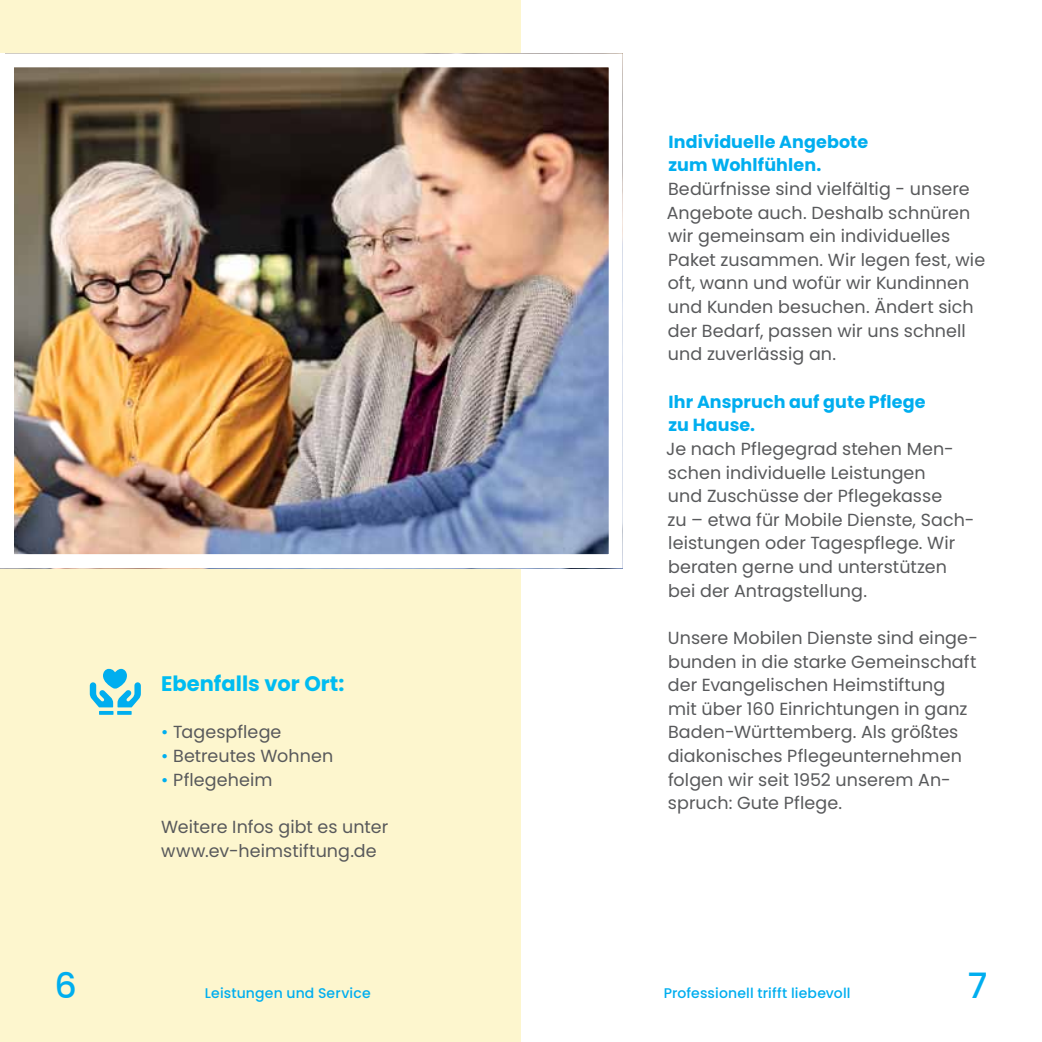
<style>
.page{position:relative;width:1042px;height:1042px;background:#fff}
.page>*{position:absolute;margin:0;border:0;box-sizing:border-box;transform-origin:0 0}
.t1{font:500 35px "Poppins";color:#00aeef}
.t2{font:700 21px "Poppins";color:#00bcf1}
.t3{font:17.5px/23.6px "Poppins";letter-spacing:.005em;color:#58595b}
.t4{font:700 17.5px/23.6px "Poppins";letter-spacing:.005em;color:#00aeef}
.t5{font:500 14px "Poppins";letter-spacing:.01em;color:#00aeef}
.s1{color:#00aeef}
</style>
<div class="page">
<div style="left:0;top:0;width:521px;height:1042px;background:#fdf6ce"></div>
<img style="left:15px;top:68px;width:593px;height:485px">
<div style="left:0;top:53px;width:623px;height:515px;border:14px solid #fff"></div>
<div style="left:0;top:53px;width:5px;height:515px;background:#fff"></div>
<svg style="left:90px;top:669px;width:51px;height:46px"></svg>
<h1 class="t1" style="left:55px;top:966px;width:24px">6</h1>
<p class="t2" style="left:161px;top:671px;width:185px">Ebenfalls vor Ort:</p>
<p class="t3" style="left:161px;top:720px;width:122px"><span class="s1">•</span> Tagespflege</p>
<p class="t3" style="left:161px;top:744px;width:173px"><span class="s1">•</span> Betreutes Wohnen</p>
<p class="t3" style="left:161px;top:768px;width:113px"><span class="s1">•</span> Pflegeheim</p>
<p class="t3" style="left:161px;top:815px;width:228px">Weitere Infos gibt es unter www.ev-heimstiftung.de</p>
<p class="t4" style="left:668px;top:130px;width:201px">Individuelle Angebote zum Wohlfühlen.</p>
<p class="t3" style="left:667px;top:177px;width:320px">Bedürfnisse sind vielfältig - unsere<br>Angebote auch. Deshalb schnüren wir gemeinsam ein individuelles<br>Paket zusammen. Wir legen fest, wie oft, wann und wofür wir Kundinnen und Kunden besuchen. Ändert sich der Bedarf, passen wir uns schnell und zuverlässig an.</p>
<p class="t4" style="left:668px;top:390px;width:259px">Ihr Anspruch auf gute Pflege zu Hause.</p>
<p class="t3" style="left:666px;top:437px;width:310px">Je nach Pflegegrad stehen Men&shy;schen individuelle Leistungen<br>und Zuschüsse der Pflegekasse<br>zu – etwa für Mobile Dienste, Sach&shy;leistungen oder Tagespflege. Wir beraten gerne und unterstützen bei der Antragstellung.</p>
<p class="t3" style="left:668px;top:626px;width:312px">Unsere Mobilen Dienste sind einge&shy;bunden in die starke Gemeinschaft der Evangelischen Heimstiftung mit über 160 Einrichtungen in ganz<br>Baden-Württemberg. Als größtes diakonisches Pflegeunternehmen folgen wir seit 1952 unserem An&shy;spruch: Gute Pflege.</p>
<p class="t5" style="left:205px;top:985px;width:167px">Leistungen und Service</p>
<p class="t5" style="left:664px;top:985px;width:188px">Professionell trifft liebevoll</p>
<h1 class="t1" style="left:968px;top:966px;width:21px">7</h1>
</div>
